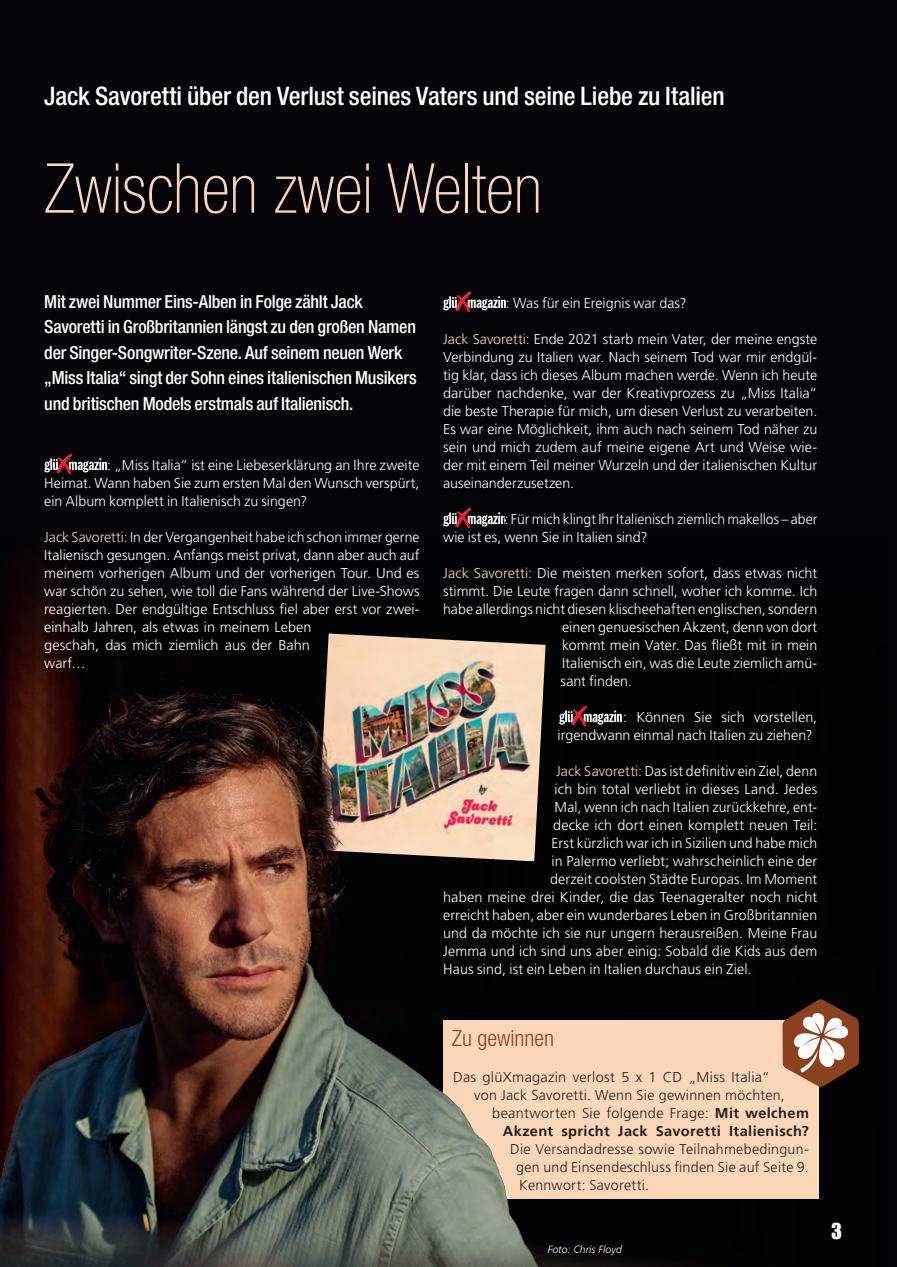
<style>
.page{position:relative;width:897px;height:1267px;background:#fff}
.page>*{position:absolute;margin:0;border:0;box-sizing:border-box;transform-origin:0 0}
.Headline_46pt__Standard{font:100 condensed 69px "Helvetica Neue LT Std";color:#fdd4b4}
.Dachzeile__Standard{font:500 condensed 25.5px "Helvetica Neue LT Std";letter-spacing:-.005em;color:#fff}
.Zwischenüberschrift{font:300 condensed 22.5px "Helvetica Neue LT Std";color:#8b411d}
.Seitenzahl_ungerade{font:22.5px "Impact LT Std";color:#fff}
.Anlauf{font:500 condensed 18px/25.5px "Helvetica Neue LT Std";letter-spacing:-.015em;color:#fff}
.Fließtext{font:300 14.25px/18px "Frutiger LT Std";letter-spacing:.005em;color:#fff}
.Fließtext-2{font:300 14.25px "Frutiger LT Std";letter-spacing:.02em;color:#231f20}
.Fließtext-3{font:700 14.25px "Frutiger LT Std";letter-spacing:.03em;color:#231f20}
.Fotonachweis{font:italic 300 10.5px "Frutiger LT Std";color:#fff}
.s1{color:#030308}
.s2{color:#fdd4b4}
.s3{font-weight:700}
</style>
<div class="page">
<div style="left:0;top:0;width:896px;height:1266px;background:#030308"></div>
<svg style="left:44px;top:458px;width:63px;height:15px"></svg>
<div style="left:56px;top:453px;width:17px;height:20px;background:#fff;opacity:.75"></div>
<div style="left:56px;top:454px;width:17px;height:20px;background:#231f20;opacity:.75"></div>
<svg style="left:443px;top:296px;width:63px;height:15px"></svg>
<div style="left:455px;top:291px;width:17px;height:20px;background:#fff;opacity:.75"></div>
<div style="left:455px;top:292px;width:17px;height:20px;background:#231f20;opacity:.75"></div>
<svg style="left:443px;top:512px;width:63px;height:15px"></svg>
<div style="left:455px;top:507px;width:17px;height:20px;background:#fff;opacity:.75"></div>
<div style="left:455px;top:508px;width:17px;height:20px;background:#231f20;opacity:.75"></div>
<svg style="left:559px;top:707px;width:62px;height:18px"></svg>
<div style="left:571px;top:705px;width:16px;height:20px;background:#020303"></div>
<div style="left:571px;top:706px;width:16px;height:20px;background:#231f20;opacity:.75"></div>
<div style="left:443px;top:1020px;width:375px;height:178px;background:#fbd7b8"></div>
<svg style="left:782px;top:999px;width:77px;height:87px"></svg>
<img style="left:0;top:559px;width:551px;height:707px">
<p class="Dachzeile__Standard" style="left:44px;top:81px;width:682px">Jack Savoretti über den Verlust seines Vaters und seine Liebe zu Italien</p>
<p class="Headline_46pt__Standard" style="left:44px;top:150px;width:499px">Zwischen zwei Welten</p>
<p class="Anlauf" style="left:44px;top:288px;width:374px">Mit zwei Nummer Eins-Alben in Folge zählt Jack Savoretti in Großbritannien längst zu den großen Namen der Singer-Songwriter-Szene. Auf seinem neuen Werk „Miss Italia“ singt der Sohn eines italienischen Musikers und britischen Models erstmals auf Italienisch.</p>
<p class="Fließtext" style="left:44px;top:456px;width:377px;text-align:justify;text-indent:63px"><span class="s1">:</span> „Miss Italia“ ist eine Liebeserklärung an Ihre zweite Heimat. Wann haben Sie zum ersten Mal den Wunsch verspürt, ein Album komplett in Italienisch zu singen?</p>
<p class="Fließtext" style="left:44px;top:528px;width:377px"><span class="s2">Jack Savoretti:</span> In der Vergangenheit habe ich schon immer gerne Italienisch gesungen. Anfangs meist privat, dann aber auch auf meinem vorherigen Album und der vorherigen Tour. Und es war schön zu sehen, wie toll die Fans während der Live-Shows reagierten. Der endgültige Entschluss fiel aber erst vor zwei&shy;einhalb Jahren, als etwas in meinem Leben<br>geschah, das mich ziemlich aus der Bahn<br>warf…</p>
<p class="Fließtext" style="left:506px;top:294px;width:182px"><span class="s1">:</span> Was für ein Ereignis war das?</p>
<p class="Fließtext" style="left:443px;top:330px;width:375px;text-align:justify"><span class="s2">Jack Savoretti:</span> Ende 2021 starb mein Vater, der meine engste Verbindung zu Italien war. Nach seinem Tod war mir endgül&shy;tig klar, dass ich dieses Album machen werde. Wenn ich heute darüber nachdenke, war der Kreativprozess zu „Miss Italia“ die beste Therapie für mich, um diesen Verlust zu verarbeiten.<br>Es war eine Möglichkeit, ihm auch nach seinem Tod näher zu sein und mich zudem auf meine eigene Art und Weise wie&shy;der mit einem Teil meiner Wurzeln und der italienischen Kultur auseinanderzusetzen.</p>
<p class="Fließtext" style="left:443px;top:510px;width:375px;text-indent:62px"><span class="s1">:</span> Für mich klingt Ihr Italienisch ziemlich makellos – aber wie ist es, wenn Sie in Italien sind?</p>
<p class="Fließtext" style="left:443px;top:564px;width:375px"><span class="s2">Jack Savoretti:</span> Die meisten merken sofort, dass etwas nicht</p>
<p class="Fließtext" style="left:443px;top:582px;width:375px">stimmt. Die Leute fragen dann schnell, woher ich komme. Ich</p>
<p class="Fließtext" style="left:443px;top:600px;width:375px">habe allerdings nicht diesen klischeehaften englischen, sondern</p>
<p class="Fließtext" style="left:562px;top:618px;width:257px">einen genuesischen Akzent, denn von dort</p>
<p class="Fließtext" style="left:562px;top:636px;width:257px">kommt mein Vater. Das fließt mit in mein</p>
<p class="Fließtext" style="left:562px;top:654px;width:257px">Italienisch ein, was die Leute ziemlich amü-</p>
<p class="Fließtext" style="left:560px;top:672px;width:73px">sant finden.</p>
<p class="Fließtext" style="left:557px;top:708px;width:261px;text-indent:65px"><span class="s1">:</span> Können Sie sich vorstellen, irgendwann einmal nach Italien zu ziehen?</p>
<p class="Fließtext" style="left:556px;top:762px;width:262px"><span class="s2">Jack Savoretti:</span> Das ist definitiv ein Ziel, denn</p>
<p class="Fließtext" style="left:554px;top:780px;width:264px">ich bin total verliebt in dieses Land. Jedes</p>
<p class="Fließtext" style="left:554px;top:798px;width:264px">Mal, wenn ich nach Italien zurückkehre, ent-</p>
<p class="Fließtext" style="left:553px;top:816px;width:266px">decke ich dort einen komplett neuen Teil:</p>
<p class="Fließtext" style="left:551px;top:834px;width:267px">Erst kürzlich war ich in Sizilien und habe mich</p>
<p class="Fließtext" style="left:551px;top:852px;width:267px">in Palermo verliebt; wahrscheinlich eine der</p>
<p class="Fließtext" style="left:550px;top:870px;width:269px">derzeit coolsten Städte Europas. Im Moment</p>
<p class="Fließtext" style="left:443px;top:888px;width:375px">haben meine drei Kinder, die das Teenageralter noch nicht</p>
<p class="Fließtext" style="left:443px;top:906px;width:375px">erreicht haben, aber ein wunderbares Leben in Großbritannien</p>
<p class="Fließtext" style="left:443px;top:924px;width:375px">und da möchte ich sie nur ungern herausreißen. Meine Frau</p>
<p class="Fließtext" style="left:443px;top:942px;width:375px">Jemma und ich sind uns aber einig: Sobald die Kids aus dem</p>
<p class="Fließtext" style="left:443px;top:960px;width:310px">Haus sind, ist ein Leben in Italien durchaus ein Ziel.</p>
<p class="Zwischenüberschrift" style="left:451px;top:1025px;width:104px">Zu gewinnen</p>
<p class="Fließtext-2" style="left:453px;top:1069px;width:318px">Das glüXmagazin verlost 5 x 1 CD „Miss Italia“</p>
<p class="Fließtext-2" style="left:474px;top:1087px;width:312px">von Jack Savoretti. Wenn Sie gewinnen möchten,</p>
<p class="Fließtext-2" style="left:492px;top:1105px;width:318px">beantworten Sie folgende Frage: <span class="s3">Mit welchem</span></p>
<p class="Fließtext-3" style="left:502px;top:1122px;width:307px">Akzent spricht Jack Savoretti Italienisch?</p>
<p class="Fließtext-2" style="left:510px;top:1141px;width:300px">Die Versandadresse sowie Teilnahmebedingun-</p>
<p class="Fließtext-2" style="left:516px;top:1159px;width:294px">gen und Einsendeschluss finden Sie auf Seite 9.</p>
<p class="Fließtext-2" style="left:519px;top:1177px;width:131px">Kennwort: Savoretti.</p>
<p class="Fotonachweis" style="left:547px;top:1242px;width:76px">Foto: Chris Floyd</p>
<p class="Seitenzahl_ungerade" style="left:831px;top:1218px;width:12px">3</p>
</div>
